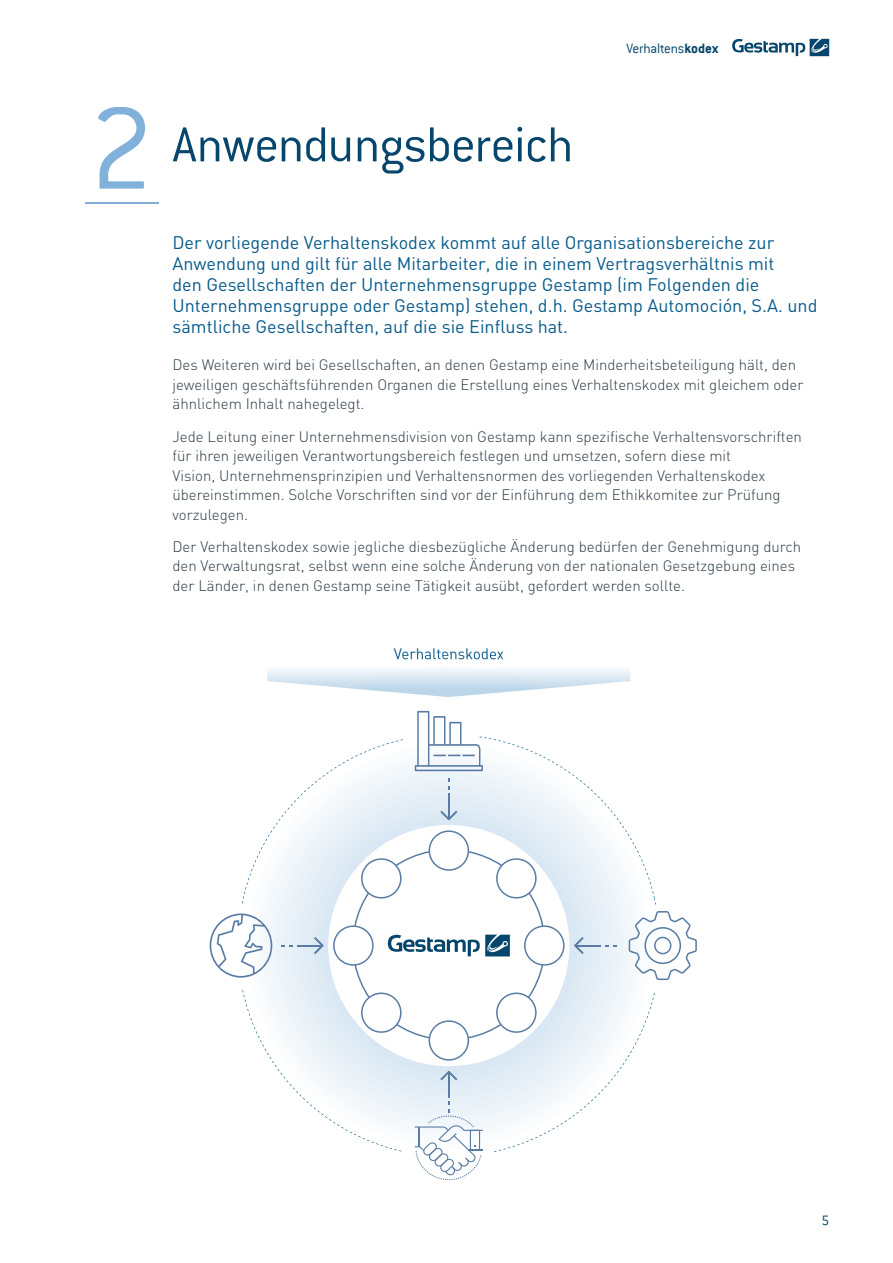
<style>
.page{position:relative;width:893px;height:1263px;background:#fff}
.page>*{position:absolute;margin:0;border:0;box-sizing:border-box;transform-origin:0 0}
.t1{font:300 127.5px "Conduit ITC";color:#81b0db}
.t2{font:300 54px "Conduit ITC";letter-spacing:-.015em;color:#06466d}
.t3{font:18px/21px "DIN";color:#085b8b}
.t4{font:300 15px/19.5px "DIN";color:#2b3a45}
.t5{font:300 15px "Conduit ITC";letter-spacing:-.02em;color:#06466d}
.t6{font:15px "DIN";color:#085b8b}
.s1{font-weight:700}
</style>
<div class="page">
<svg style="left:732px;top:39px;width:97px;height:17px"></svg>
<hr style="left:85px;top:203px;width:73px;height:1px;background:#81b0db">
<svg style="left:267px;top:669px;width:363px;height:19px"></svg>
<img style="left:343px;top:668px;width:211px;height:29px">
<svg style="left:210px;top:711px;width:487px;height:469px"></svg>
<h1 class="t1" style="left:89px;top:79px;width:67px">2</h1>
<h2 class="t2" style="left:172px;top:115px;width:402px">Anwendungsbereich</h2>
<p class="t5" style="left:626px;top:40px;width:93px">Verhaltens<span class="s1">kodex</span></p>
<p class="t3" style="left:172px;top:231px;width:646px">Der vorliegende Verhaltenskodex kommt auf alle Organisationsbereiche zur Anwendung und gilt für alle Mitarbeiter, die in einem Vertragsverhältnis mit<br>den Gesellschaften der Unternehmensgruppe Gestamp (im Folgenden die Unternehmensgruppe oder Gestamp) stehen, d.h. Gestamp Automoción, S.A. und sämtliche Gesellschaften, auf die sie Einfluss hat.</p>
<p class="t4" style="left:172px;top:355px;width:632px">Des Weiteren wird bei Gesellschaften, an denen Gestamp eine Minderheitsbeteiligung hält, den jeweiligen geschäftsführenden Organen die Erstellung eines Verhaltenskodex mit gleichem oder ähnlichem Inhalt nahegelegt.</p>
<p class="t4" style="left:172px;top:426px;width:631px">Jede Leitung einer Unternehmensdivision von Gestamp kann spezifische Verhaltensvorschriften für ihren jeweiligen Verantwortungsbereich festlegen und umsetzen, sofern diese mit<br>Vision, Unternehmensprinzipien und Verhaltensnormen des vorliegenden Verhaltenskodex übereinstimmen. Solche Vorschriften sind vor der Einführung dem Ethikkomitee zur Prüfung vorzulegen.</p>
<p class="t4" style="left:172px;top:537px;width:630px">Der Verhaltenskodex sowie jegliche diesbezügliche Änderung bedürfen der Genehmigung durch den Verwaltungsrat, selbst wenn eine solche Änderung von der nationalen Gesetzgebung eines der Länder, in denen Gestamp seine Tätigkeit ausübt, gefordert werden sollte.</p>
<p class="t6" style="left:394px;top:644px;width:112px">Verhaltenskodex</p>
<p class="t5" style="left:821px;top:1212px;width:9px">5</p>
</div>
